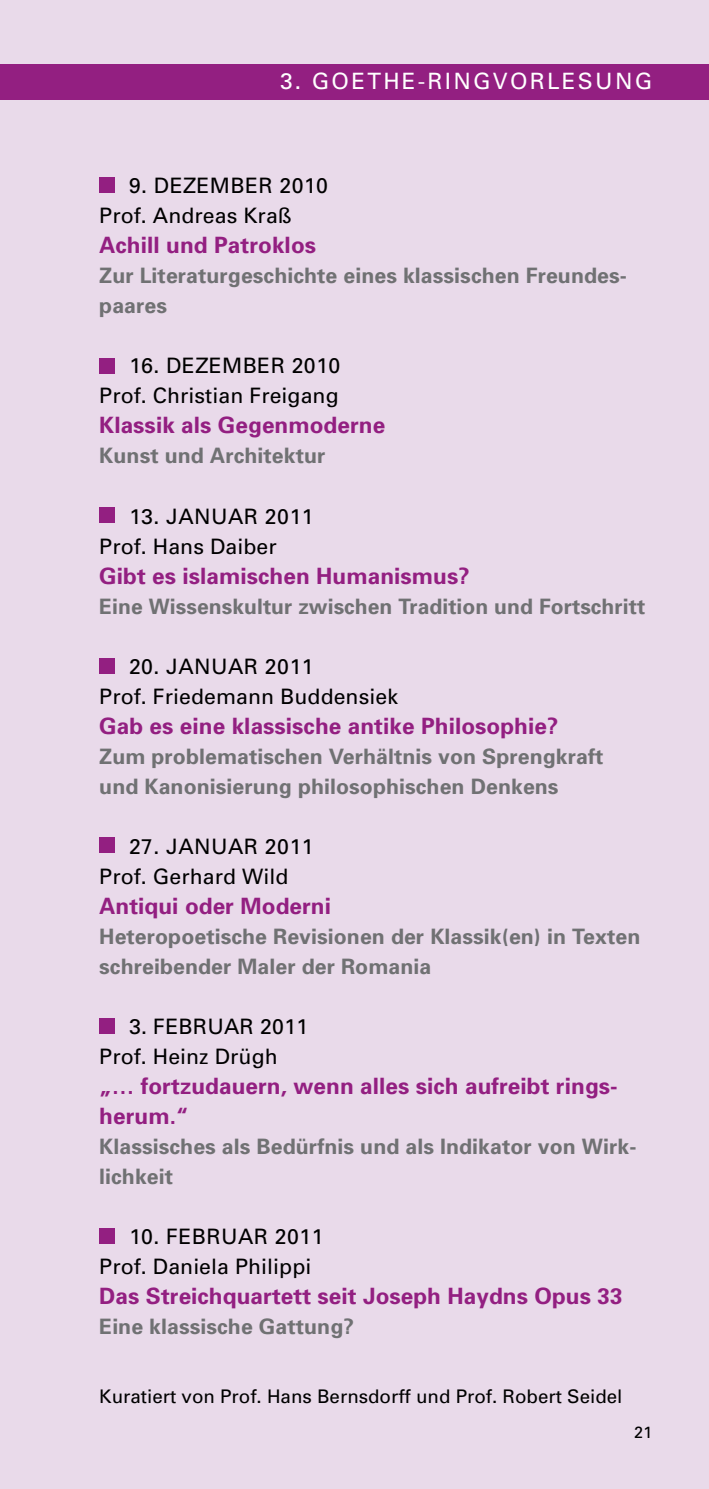
<style>
.page{position:relative;width:709px;height:1489px;background:#fff}
.page>*{position:absolute;margin:0;border:0;box-sizing:border-box;transform-origin:0 0}
.t1{font:700 22.5px/30px "Univers";letter-spacing:.005em;color:#931f81}
.t2{font:22.5px "Univers";letter-spacing:.1em;color:#fff}
.t3{font:700 21.25px/30px "Univers";letter-spacing:.005em;color:#707173}
.t4{font:21.25px/30px "Univers";letter-spacing:.005em;color:#000}
.t5{font:18.75px "Univers";color:#000}
.t6{font:16.25px "Univers";color:#000}
</style>
<div class="page">
<div style="left:0;top:0;width:709px;height:1488px;background:#e9daea"></div>
<div style="left:0;top:64px;width:709px;height:35px;background:#931f81"></div>
<div style="left:99px;top:177px;width:16px;height:16px;background:#931f81"></div>
<div style="left:99px;top:358px;width:16px;height:15px;background:#931f81"></div>
<div style="left:99px;top:507px;width:16px;height:16px;background:#931f81"></div>
<div style="left:99px;top:658px;width:16px;height:15px;background:#931f81"></div>
<div style="left:99px;top:837px;width:16px;height:16px;background:#931f81"></div>
<div style="left:99px;top:1018px;width:16px;height:15px;background:#931f81"></div>
<div style="left:99px;top:1228px;width:16px;height:15px;background:#931f81"></div>
<p class="t2" style="left:558px;top:67px;width:95px">MONAT</p>
<p class="t2" style="left:280px;top:67px;width:374px">3. GOETHE-RINGVORLESUNG</p>
<p class="t4" style="left:99px;top:170px;width:230px;text-indent:30px">9. DEZEM BER 2010<br>Prof. Andreas Kraß</p>
<p class="t1" style="left:99px;top:229px;width:218px">Achill und Patroklos</p>
<p class="t3" style="left:99px;top:260px;width:529px">Zur Literaturgeschichte eines klassischen Freundes&shy;paares</p>
<p class="t4" style="left:99px;top:350px;width:242px;text-align:right">16. DEZEM BER 2010<br>Prof. Christian Freigang</p>
<p class="t1" style="left:99px;top:409px;width:287px">Klassik als Gegenmoderne</p>
<p class="t3" style="left:99px;top:440px;width:228px">Kunst und Architektur</p>
<p class="t4" style="left:99px;top:500px;width:216px;text-indent:30px">13. JANUAR 2011<br>Prof. Hans Daiber</p>
<p class="t1" style="left:99px;top:559px;width:372px">Gibt es islamischen Humanismus?</p>
<p class="t3" style="left:99px;top:590px;width:547px">Eine Wissenskultur zwischen Tradition und Fortschritt</p>
<p class="t4" style="left:99px;top:650px;width:300px;text-indent:30px">20. JANUAR 2011<br>Prof. Friedemann Buddensiek</p>
<p class="t1" style="left:99px;top:709px;width:460px">Gab es eine klassische antike Philosophie?</p>
<p class="t3" style="left:99px;top:740px;width:506px">Zum problematischen Verhältnis von Sprengkraft und Kanonisierung philosophischen Denkens</p>
<p class="t4" style="left:99px;top:830px;width:216px;text-indent:30px">27. JANUAR 2011<br>Prof. Gerhard Wild</p>
<p class="t1" style="left:99px;top:889px;width:233px">Antiqui oder Moderni</p>
<p class="t3" style="left:99px;top:920px;width:542px">Heteropoetische Revisionen der Klassik(en) in Texten schreibender Maler der Romania</p>
<p class="t4" style="left:99px;top:1010px;width:210px;text-indent:30px">3. FEBRUAR 2011<br>Prof. Heinz Drügh</p>
<p class="t1" style="left:99px;top:1069px;width:520px">„… fortzudauern, wenn alles sich aufreibt rings&shy;herum.“</p>
<p class="t3" style="left:99px;top:1130px;width:539px">Klassisches als Bedürfnis und als Indikator von Wirk&shy;lichkeit</p>
<p class="t4" style="left:99px;top:1220px;width:225px;text-indent:30px">10. FEBRUAR 2011<br>Prof. Daniela Philippi</p>
<p class="t1" style="left:99px;top:1279px;width:525px">Das Streichquartett seit Joseph Haydns Opus 33</p>
<p class="t3" style="left:99px;top:1310px;width:256px">Eine klassische Gattung?</p>
<p class="t5" style="left:99px;top:1384px;width:524px">Kuratiert von Prof. Hans Bernsdorff und Prof. Robert Seidel</p>
<p class="t6" style="left:634px;top:1422px;width:20px">21</p>
</div>
